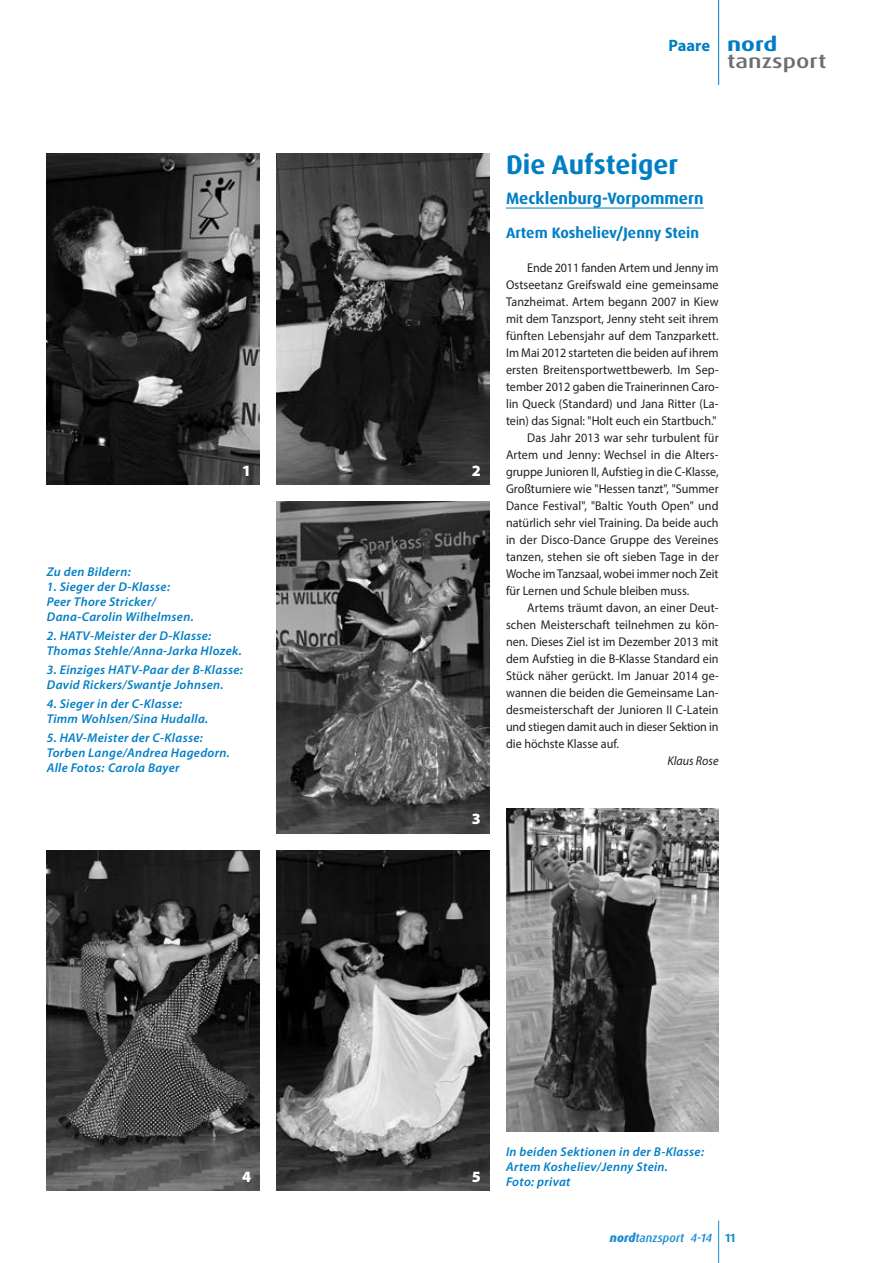
<style>
.page{position:relative;width:893px;height:1263px;background:#fff}
.page>*{position:absolute;margin:0;border:0;box-sizing:border-box;transform-origin:0 0}
.t1{font:700 27px "Dax OT";color:#007ec5}
.t2{font:500 19.5px "Dax OT";color:#6c6d70;scale:1.25 1}
.t3{font:700 19.5px "Dax OT";color:#007ec5;scale:1.25 1}
.t4{font:700 16.5px "Dax OT";color:#007ec5}
.t5{font:700 16.5px "Myriad Pro";letter-spacing:-.005em;color:#007ec5}
.t6{font:900 15.75px "Myriad Pro";color:#fff}
.t7{font:700 15px "Dax OT";color:#007ec5}
.t8{font:12.75px "Myriad Pro";letter-spacing:.005em;color:#231f20;scale:.95 1}
.t9{font:italic 600 12.75px/14.9px "Myriad Pro";letter-spacing:.025em;color:#007ec5}
.t10{font:italic 12.75px "Myriad Pro";color:#231f20;scale:.95 1}
.t11{font:italic 500 12px "Dax OT";color:#178dce}
.s1{font-weight:800}
.s2{font-weight:700;font-style:normal}
</style>
<div class="page">
<hr style="left:506px;top:208px;width:198px;height:1px;background:#007ec5">
<hr style="left:718px;top:1220px;width:1px;height:43px;background:#178dce">
<hr style="left:718px;top:0;width:1px;height:85px;background:#007ec5">
<img style="left:506px;top:809px;width:213px;height:323px">
<img style="left:47px;top:153px;width:212px;height:332px">
<img style="left:276px;top:153px;width:213px;height:332px">
<img style="left:47px;top:850px;width:212px;height:341px">
<img style="left:276px;top:850px;width:213px;height:341px">
<img style="left:276px;top:502px;width:213px;height:331px">
<p class="t5" style="left:669px;top:39px;width:43px">Paare</p>
<h2 class="t3" style="left:727px;top:36px;width:42px">nord</h2>
<h2 class="t2" style="left:727px;top:49px;width:81px">tanzsport</h2>
<p class="t6" style="left:242px;top:461px;width:11px">1</p>
<p class="t6" style="left:472px;top:461px;width:11px">2</p>
<p class="t9" style="left:47px;top:565px;width:85px">Zu den Bildern:</p>
<p class="t9" style="left:47px;top:580px;width:148px">1. Sieger der D-Klasse:<br>Peer Thore Stricker/<br>Dana-Carolin Wilhelmsen.</p>
<p class="t9" style="left:47px;top:629px;width:197px">2. HATV-Meister der D-Klasse:<br>Thomas Stehle/Anna-Jarka Hlozek.</p>
<p class="t9" style="left:47px;top:663px;width:198px">3. Einziges HATV-Paar der B-Klasse:<br>David Rickers/Swantje Johnsen.</p>
<p class="t9" style="left:47px;top:697px;width:163px">4. Sieger in der C-Klasse:<br>Timm Wohlsen/Sina Hudalla.</p>
<p class="t9" style="left:47px;top:731px;width:185px">5. HAV-Meister der C-Klasse:<br>Torben Lange/Andrea Hagedorn.<br>Alle Fotos: Carola Bayer</p>
<p class="t6" style="left:472px;top:809px;width:11px">3</p>
<h1 class="t1" style="left:506px;top:153px;width:174px">Die Aufsteiger</h1>
<p class="t4" style="left:506px;top:191px;width:199px">Mecklenburg-Vorpommern</p>
<p class="t7" style="left:506px;top:226px;width:195px">Artem Kosheliev/Jenny Stein</p>
<p class="t8" style="left:527px;top:263px;width:203px">Ende 2011 fanden Artem und Jenny im</p>
<p class="t8" style="left:506px;top:280px;width:225px">Ostseetanz Greifswald eine gemeinsame</p>
<p class="t8" style="left:506px;top:297px;width:225px">Tanzheimat. Artem begann 2007 in Kiew</p>
<p class="t8" style="left:506px;top:314px;width:225px">mit dem Tanzsport, Jenny steht seit ihrem</p>
<p class="t8" style="left:506px;top:331px;width:225px">fünften Lebensjahr auf dem Tanzparkett.</p>
<p class="t8" style="left:506px;top:348px;width:225px">Im Mai 2012 starteten die beiden auf ihrem</p>
<p class="t8" style="left:506px;top:365px;width:226px">ersten Breitensportwettbewerb. Im Sep-</p>
<p class="t8" style="left:506px;top:382px;width:225px">tember 2012 gaben die Trainerinnen Caro-</p>
<p class="t8" style="left:506px;top:399px;width:225px">lin Queck (Standard) und Jana Ritter (La-</p>
<p class="t8" style="left:506px;top:416px;width:223px">tein) das Signal: "Holt euch ein Startbuch."</p>
<p class="t8" style="left:527px;top:433px;width:203px">Das Jahr 2013 war sehr turbulent für</p>
<p class="t8" style="left:506px;top:450px;width:225px">Artem und Jenny: Wechsel in die Alters-</p>
<p class="t8" style="left:506px;top:467px;width:225px">gruppe Junioren II, Aufstieg in die C-Klasse,</p>
<p class="t8" style="left:506px;top:484px;width:225px">Großturniere wie "Hessen tanzt", "Summer</p>
<p class="t8" style="left:506px;top:501px;width:225px">Dance Festival", "Baltic Youth Open" und</p>
<p class="t8" style="left:506px;top:518px;width:225px">natürlich sehr viel Training. Da beide auch</p>
<p class="t8" style="left:506px;top:535px;width:225px">in der Disco-Dance Gruppe des Vereines</p>
<p class="t8" style="left:506px;top:552px;width:225px">tanzen, stehen sie oft sieben Tage in der</p>
<p class="t8" style="left:506px;top:569px;width:225px">Woche im Tanzsaal, wobei immer noch Zeit</p>
<p class="t8" style="left:506px;top:586px;width:194px">für Lernen und Schule bleiben muss.</p>
<p class="t8" style="left:527px;top:603px;width:203px">Artems träumt davon, an einer Deut-</p>
<p class="t8" style="left:506px;top:620px;width:225px">schen Meisterschaft teilnehmen zu kön-</p>
<p class="t8" style="left:506px;top:637px;width:225px">nen. Dieses Ziel ist im Dezember 2013 mit</p>
<p class="t8" style="left:506px;top:654px;width:225px">dem Aufstieg in die B-Klasse Standard ein</p>
<p class="t8" style="left:506px;top:671px;width:226px">Stück näher gerückt. Im Januar 2014 ge-</p>
<p class="t8" style="left:506px;top:688px;width:225px">wannen die beiden die Gemeinsame Lan-</p>
<p class="t8" style="left:506px;top:705px;width:225px">desmeisterschaft der Junioren II C-Latein</p>
<p class="t8" style="left:506px;top:722px;width:225px">und stiegen damit auch in dieser Sektion in</p>
<p class="t8" style="left:506px;top:739px;width:120px">die höchste Klasse auf.</p>
<p class="t10" style="left:667px;top:754px;width:55px">Klaus Rose</p>
<p class="t6" style="left:242px;top:1167px;width:11px">4</p>
<p class="t6" style="left:472px;top:1167px;width:11px">5</p>
<p class="t9" style="left:506px;top:1145px;width:200px">In beiden Sektionen in der B-Klasse:<br>Artem Kosheliev/Jenny Stein.<br>Foto: privat</p>
<p class="t11" style="left:610px;top:1230px;width:127px"><span class="s1">nord</span>tanzsport 4-14 <span class="s2">11</span></p>
</div>
